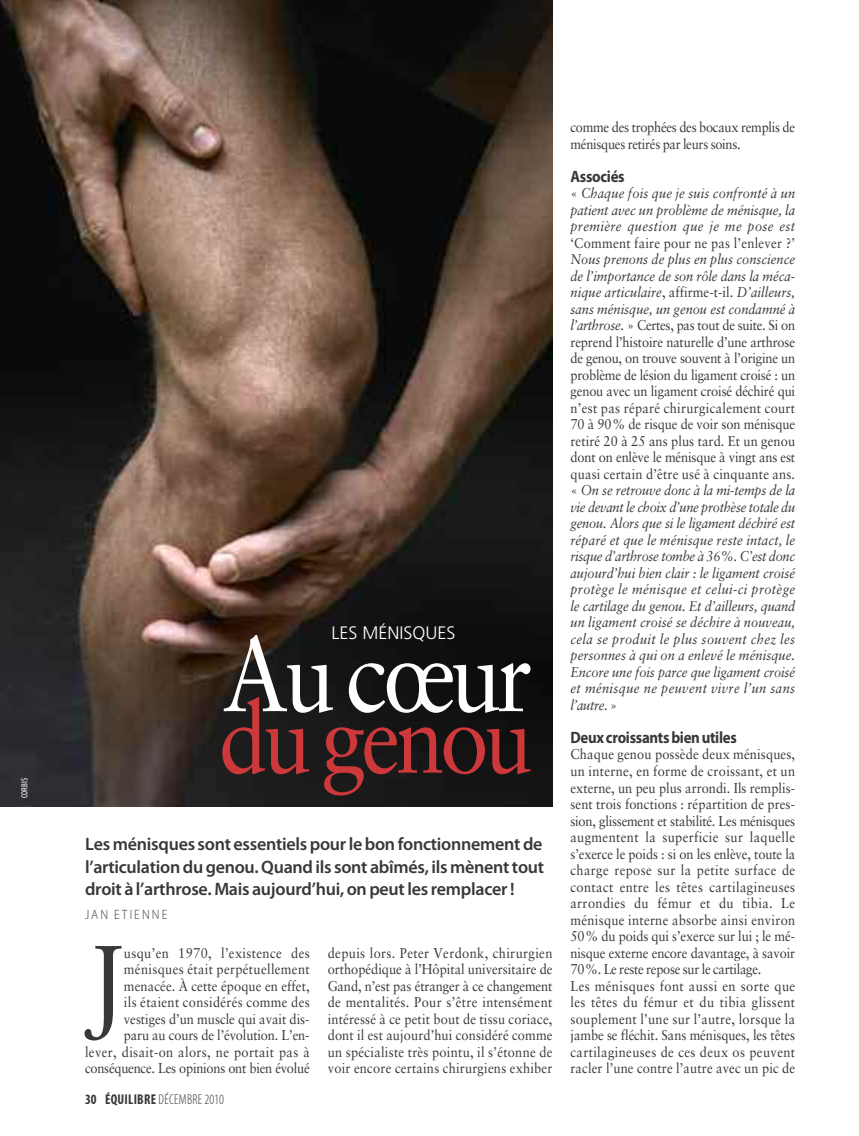
<style>
.page{position:relative;width:859px;height:1136px;background:#fff}
.page>*{position:absolute;margin:0;border:0;box-sizing:border-box;transform-origin:0 0}
.t1{font:105px "Sabon";letter-spacing:-.05em;color:#fff;scale:.88 1}
.t2{font:103.8px "Sabon";color:#393839;scale:.9 1}
.t3{font:99.3px "Sabon";letter-spacing:-.05em;color:#cd383b;scale:.88 1}
.t4{font:600 18px/22.5px "Myriad Pro";letter-spacing:-.015em;color:#393839;text-align:justify}
.t5{font:300 18px "Frutiger";color:#fff}
.t6{font:700 16.5px "Myriad Pro";letter-spacing:-.02em;color:#393839;scale:.9 1}
.t7{font:14.25px/16.5px "Sabon";letter-spacing:.015em;color:#393839;text-align:right;scale:.9 1}
.t8{font:italic 14.25px/16.5px "Sabon";letter-spacing:.03em;color:#393839;text-align:justify;scale:.9 1}
.t9{font:14.25px/16.5px "Sabon";letter-spacing:-.02em;color:#393839;scale:.9 1}
.t10{font:300 condensed 14.25px "Myriad Pro";letter-spacing:.02em;color:#393839;scale:.95 1}
.t11{font:300 13.5px "Myriad Pro";letter-spacing:.17em;color:#393839;scale:.9 1}
.t12{font:condensed 9px "Myriad Pro";letter-spacing:.02em;color:#fff}
.s1{font-weight:700}
.s2{font-style:normal}
</style>
<div class="page">
<img style="left:0;top:0;width:552px;height:806px">
<p class="t12" style="left:21px;top:798px;width:22px;rotate:-90deg">CORBIS</p>
<p class="t5" style="left:332px;top:625px;width:125px">LES MÉNISQUES</p>
<h1 class="t1" style="left:222px;top:631px;width:354px">Au cœur</h1>
<h3 class="t3" style="left:219px;top:696px;width:358px">du genou</h3>
<p class="t4" style="left:85px;top:834px;width:461px">Lesménisques sont essentielspourlebonfonctionnementde l’articulationdugenou.Quandils sont abîmés, ilsmènenttout droit à l’arthrose.Mais aujourd’hui,onpeutles remplacer!</p>
<p class="t11" style="left:85px;top:909px;width:93px">JAN ETIENNE</p>
<h2 class="t2" style="left:88px;top:938px;width:42px">J</h2>
<p class="t7" style="left:85px;top:945px;width:251px">usqu’en 1970, l’existence des ménisques était perpétuellement menacée. À cette époque en effet,<br>ils étaient considérés comme des vestiges d’un muscle qui avait dis-<br>paru au cours de l’évolution. L’en-<br>lever, disait-on alors, ne portait pas à conséquence. Les opinions ont bien évolué</p>
<p class="t7" style="left:328px;top:945px;width:251px;text-align:justify">depuis lors. Peter Verdonk, chirurgien orthopédique à l’Hôpital universitaire de Gand, n’est pas étranger à ce changement de mentalités. Pour s’être intensément intéressé à ce petit bout de tissu coriace, dont il est aujourd’hui considéré comme un spécialiste très pointu, il s’étonne de voir encore certains chirurgiens exhiber</p>
<p class="t10" style="left:85px;top:1094px;width:148px"><span class="s1">30 ÉQUILIBRE</span> DÉCEMBRE2010</p>
<p class="t9" style="left:570px;top:120px;width:251px">comme des trophées des bocaux remplis de ménisques retirés par leurs soins.</p>
<p class="t6" style="left:570px;top:170px;width:62px">Associés</p>
<p class="t8" style="left:570px;top:186px;width:251px"><span class="s2">«</span> Chaque fois que je suis confronté à un patient avec un problème de ménisque, la première question que je me pose est</p>
<p class="t7" style="left:570px;top:235px;width:251px">‘Comment faire pour ne pas l’enlever ?’</p>
<p class="t8" style="left:570px;top:252px;width:251px">Nous prenons de plus en plus conscience de l’importance de son rôle dans la méca&shy;nique articulaire<span class="s2">, affirme-t-il.</span> D’ailleurs, sans ménisque, un genou est condamné à l’arthrose<span class="s2">. » Certes, pas tout de suite. Si on reprend l’histoire naturelle d’une arthrose de genou, on trouve souvent à l’origine un problème de lésion du ligament croisé : un genou avec un ligament croisé déchiré qui n’est pas réparé chirurgicalement court 70 à 90% de risque de voir son ménisque retiré 20 à 25 ans plus tard. Et un genou dont on enlève le ménisque à vingt ans est quasi certain d’être usé à cinquante ans. «</span> On se retrouve donc à la mi-temps de la vie devant le choix d’une prothèse totale du genou. Alors que si le ligament déchiré est réparé et que le ménisque reste intact, le risque d’arthrose tombe à 36%. C’est donc aujourd’hui bien clair : le ligament croisé protège le ménisque et celui-ci protège le cartilage du genou. Et d’ailleurs, quand un ligament croisé se déchire à nouveau, cela se produit le plus souvent chez les personnes à qui on a enlevé le ménisque.<br>Encore une fois parce que ligament croisé et ménisque ne peuvent vivre l’un sans l’autre<span class="s2">. »</span></p>
<p class="t6" style="left:570px;top:731px;width:186px">Deuxcroissantsbienutiles</p>
<p class="t7" style="left:570px;top:747px;width:251px;text-align:left">Chaque genou possède deux ménisques, un interne, en forme de croissant, et un externe, un peu plus arrondi. Ils remplis&shy;sent trois fonctions : répartition de pres&shy;sion, glissement et stabilité. Les ménisques augmentent la superficie sur laquelle s’exerce le poids : si on les enlève, toute la charge repose sur la petite surface de contact entre les têtes cartilagineuses arrondies du fémur et du tibia. Le ménisque interne absorbe ainsi environ 50% du poids qui s’exerce sur lui ; le mé&shy;nisque externe encore davantage, à savoir 70%. Le reste repose sur le cartilage.<br>Les ménisques font aussi en sorte que les têtes du fémur et du tibia glissent souplement l’une sur l’autre, lorsque la jambe se fléchit. Sans ménisques, les têtes cartilagineuses de ces deux os peuvent racler l’une contre l’autre avec un pic de</p>
</div>
